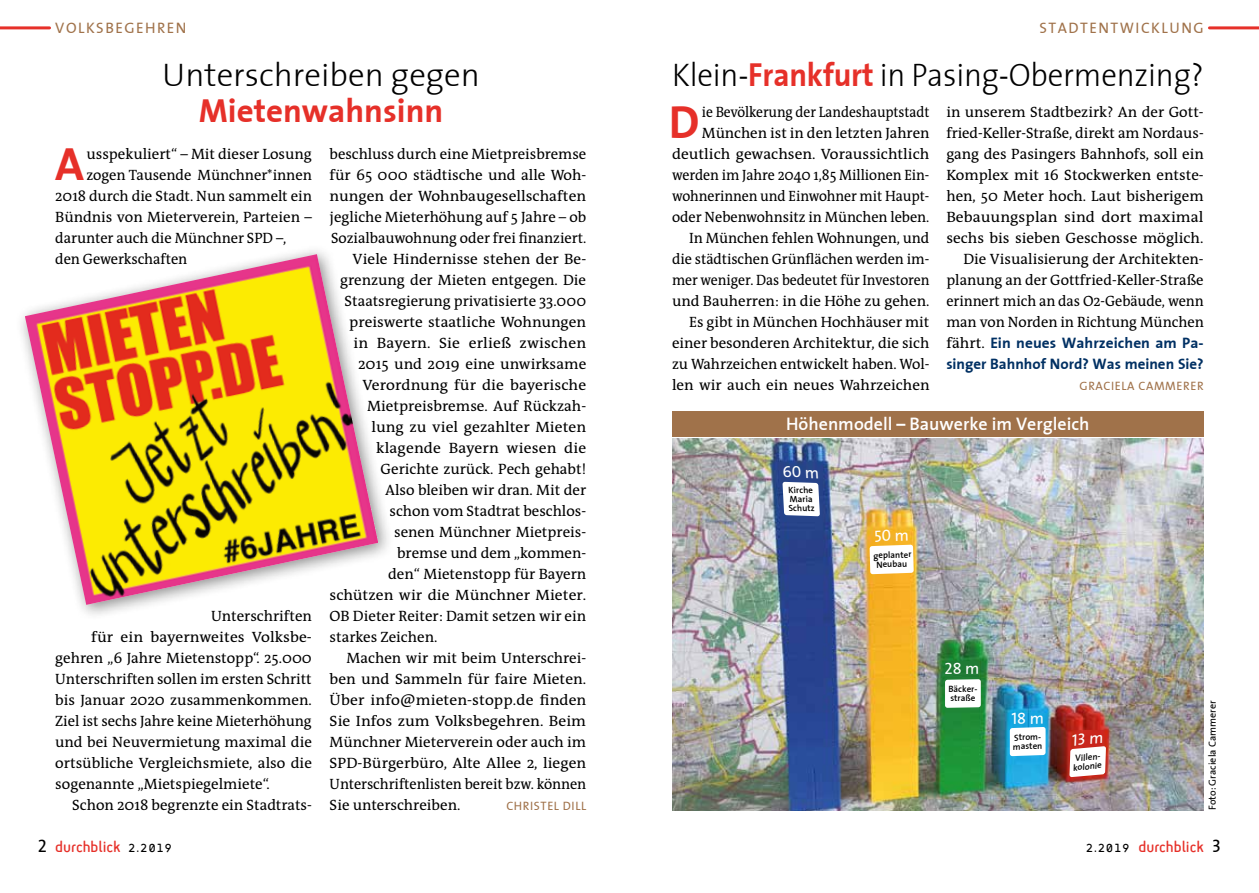
<style>
.page{position:relative;width:1259px;height:893px;background:#fff}
.page>*{position:absolute;margin:0;border:0;box-sizing:border-box;transform-origin:0 0}
.t1{font:46.05px "The Sans Bold ZHW1 Plain";color:#e63029}
.t2{font:33px "The Sans Light ZHW1 Plain";letter-spacing:-.005em;color:#000;scale:.94 1}
.t3{font:33px "The Sans Light ZHW1 Plain";letter-spacing:-.005em;color:#000}
.t4{font:33px "The Sans Bold ZHW1 Plain";color:#e63029}
.t5{font:18px "The Sans Semi Bold ZHW1 Plain";color:#fff}
.t6{font:16.5px "Sci Fly Sans";color:#e63029}
.t7{font:15px/21px "The Antiqua B";color:#000;text-align:right}
.t8{font:15px/21px "The Antiqua B";color:#000;text-align:right;scale:.91 1}
.t9{font:15px "The Antiqua B";color:#000;scale:1.04 1}
.t10{font:15px/21px "The Sans Bold ZHW1 Plain";color:#003063}
.t11{font:15px "The Antiqua B";color:#000;scale:.96 1}
.t12{font:15px "The Sans ZHW1 Plain";letter-spacing:.1em;color:#a0724a}
.t13{font:12px "The Sans ZHW1 Plain";letter-spacing:.05em;color:#a0724a}
.t14{font:10.2px "The Sans ZHW1 Plain";color:#000}
.t15{font:9px/9px "The Sans Semi Bold ZHW1 Plain";color:#000}
.s1{font-family:"The Sans Bold ZHW1 Plain";color:#e63029}
.s2{font-family:"The Antiqua B";color:#000}
.s3{font-family:"The Sans ZHW1 Plain";font-size:18px;color:#000}
.s4{font-size:12px;color:#000}
</style>
<div class="page">
<hr style="left:0;top:26px;width:50px;height:3px;background:#e63029">
<hr style="left:1209px;top:26px;width:50px;height:3px;background:#e63029">
<img style="left:25px;top:254px;width:353px;height:351px">
<img style="left:672px;top:439px;width:531px;height:371px">
<div style="left:672px;top:411px;width:531px;height:26px;background:#a0724a"></div>
<svg style="left:782px;top:466px;width:38px;height:50px"></svg>
<svg style="left:869px;top:530px;width:44px;height:44px"></svg>
<svg style="left:945px;top:663px;width:35px;height:45px"></svg>
<svg style="left:1009px;top:713px;width:36px;height:43px"></svg>
<svg style="left:1069px;top:733px;width:37px;height:44px"></svg>
<p class="t12" style="left:55px;top:16px;width:133px">VOLKSBEGEHREN</p>
<p class="t12" style="left:1039px;top:16px;width:166px">STADTENTWICKLUNG</p>
<h2 class="t3" style="left:162px;top:48px;width:319px">Unterschreiben gegen</h2>
<h2 class="t4" style="left:199px;top:83px;width:246px">Mietenwahnsinn</h2>
<h1 class="t1" style="left:55px;top:126px;width:30px">A</h1>
<p class="t7" style="left:86px;top:144px;width:227px">usspekuliert“ – Mit dieser Losung</p>
<p class="t7" style="left:86px;top:165px;width:227px">zogen Tausende Münchner*innen</p>
<p class="t7" style="left:55px;top:186px;width:258px">2018 durch die Stadt. Nun sammelt ein</p>
<p class="t7" style="left:55px;top:207px;width:258px">Bündnis von Mieterverein, Parteien –</p>
<p class="t7" style="left:55px;top:228px;width:233px">darunter auch die Münchner SPD –,</p>
<p class="t7" style="left:55px;top:249px;width:133px">den Gewerkschaften</p>
<p class="t7" style="left:211px;top:606px;width:102px">Unterschriften</p>
<p class="t9" style="left:91px;top:629px;width:214px">für ein bayernweites Volksbe-</p>
<p class="t7" style="left:55px;top:648px;width:258px">gehren „6 Jahre Mietenstopp“. 25.000</p>
<p class="t7" style="left:55px;top:669px;width:258px">Unterschriften sollen im ersten Schritt</p>
<p class="t7" style="left:55px;top:690px;width:258px">bis Januar 2020 zusammenkommen.</p>
<p class="t7" style="left:55px;top:711px;width:258px">Ziel ist sechs Jahre keine Mieterhöhung</p>
<p class="t7" style="left:55px;top:732px;width:258px">und bei Neuvermietung maximal die</p>
<p class="t7" style="left:55px;top:753px;width:258px">ortsübliche Vergleichsmiete, also die</p>
<p class="t7" style="left:55px;top:774px;width:216px">sogenannte „Mietspiegelmiete“.</p>
<p class="t7" style="left:72px;top:795px;width:241px">Schon 2018 begrenzte ein Stadtrats-</p>
<p class="t7" style="left:330px;top:144px;width:258px">beschluss durch eine Mietpreisbremse</p>
<p class="t7" style="left:330px;top:165px;width:258px">für 65 000 städtische und alle Woh-</p>
<p class="t7" style="left:330px;top:186px;width:258px">nungen der Wohnbaugesellschaften</p>
<p class="t7" style="left:330px;top:207px;width:258px">jegliche Mieterhöhung auf 5 Jahre – ob</p>
<p class="t7" style="left:331px;top:228px;width:257px">Sozialbauwohnung oder frei finanziert.</p>
<p class="t7" style="left:353px;top:249px;width:235px">Viele Hindernisse stehen der Be-</p>
<p class="t7" style="left:340px;top:270px;width:247px">grenzung der Mieten entgegen. Die</p>
<p class="t7" style="left:345px;top:291px;width:243px">Staatsregierung privatisierte 33.000</p>
<p class="t7" style="left:349px;top:312px;width:238px">preiswerte staatliche Wohnungen</p>
<p class="t9" style="left:354px;top:335px;width:225px">in Bayern. Sie erließ zwischen</p>
<p class="t7" style="left:358px;top:354px;width:230px">2015 und 2019 eine unwirksame</p>
<p class="t9" style="left:363px;top:377px;width:216px">Verordnung für die bayerische</p>
<p class="t7" style="left:367px;top:396px;width:221px">Mietpreisbremse. Auf Rückzah-</p>
<p class="t9" style="left:372px;top:419px;width:208px">lung zu viel gezahlter Mieten</p>
<p class="t9" style="left:376px;top:440px;width:203px">klagende Bayern wiesen die</p>
<p class="t7" style="left:381px;top:459px;width:207px">Gerichte zurück. Pech gehabt!</p>
<p class="t7" style="left:385px;top:480px;width:202px">Also bleiben wir dran. Mit der</p>
<p class="t7" style="left:390px;top:501px;width:198px">schon vom Stadtrat beschlos-</p>
<p class="t7" style="left:394px;top:522px;width:194px">senen Münchner Mietpreis-</p>
<p class="t7" style="left:397px;top:543px;width:191px">bremse und dem „kommen-</p>
<p class="t7" style="left:388px;top:564px;width:200px">den“ Mietenstopp für Bayern</p>
<p class="t9" style="left:330px;top:587px;width:248px">schützen wir die Münchner Mieter.</p>
<p class="t7" style="left:330px;top:606px;width:258px">OB Dieter Reiter: Damit setzen wir ein</p>
<p class="t7" style="left:330px;top:627px;width:109px">starkes Zeichen.</p>
<p class="t7" style="left:347px;top:648px;width:241px">Machen wir mit beim Unterschrei-</p>
<p class="t7" style="left:330px;top:669px;width:258px">ben und Sammeln für faire Mieten.</p>
<p class="t9" style="left:330px;top:692px;width:248px">Über info@mieten-stopp.de finden</p>
<p class="t9" style="left:330px;top:713px;width:248px">Sie Infos zum Volksbegehren. Beim</p>
<p class="t7" style="left:330px;top:732px;width:258px">Münchner Mieterverein oder auch im</p>
<p class="t7" style="left:330px;top:753px;width:258px">SPD-Bürgerbüro, Alte Allee 2, liegen</p>
<p class="t11" style="left:330px;top:776px;width:269px">Unterschriftenlisten bereit bzw. können</p>
<p class="t7" style="left:330px;top:795px;width:132px">Sie unterschreiben.</p>
<p class="t13" style="left:506px;top:796px;width:81px">CHRISTEL DILL</p>
<h2 class="t2" style="left:672px;top:48px;width:567px">Klein-<span class="s1">Frankfurt</span> in Pasing-Obermenzing?</h2>
<p class="t8" style="left:672px;top:102px;width:284px">ie Bevölkerung der Landeshauptstadt München ist in den letzten Jahren deutlich gewachsen. Voraussichtlich werden im Jahre 2040 1,85 Millionen Ein&shy;wohnerinnen und Einwohner mit Haupt&shy;oder Nebenwohnsitz in München leben.<br>In München fehlen Wohnungen, und die städtischen Grünflächen werden im&shy;mer weniger. Das bedeutet für Investoren und Bauherren: in die Höhe zu gehen.<br>Es gibt in München Hochhäuser mit einer besonderen Architektur, die sich zu Wahrzeichen entwickelt haben. Wol&shy;len wir auch ein neues Wahrzeichen</p>
<p class="t7" style="left:946px;top:102px;width:259px">in unserem Stadtbezirk? An der Gott&shy;fried-Keller-Straße, direkt am Nordaus&shy;gang des Pasingers Bahnhofs, soll ein Komplex mit 16 Stockwerken entste&shy;hen, 50 Meter hoch. Laut bisherigem Bebauungsplan sind dort maximal sechs bis sieben Geschosse möglich.<br>Die Visualisierung der Architekten&shy;planung an der Gottfried-Keller-Straße erinnert mich an das O2-Gebäude, wenn man von Norden in Richtung München</p>
<h1 class="t1" style="left:669px;top:84px;width:32px">D</h1>
<p class="t10" style="left:946px;top:332px;width:259px"><span class="s2">fährt.</span> Ein neues Wahrzeichen am Pa&shy;singer Bahnhof Nord? Was meinen Sie?</p>
<p class="t13" style="left:1079px;top:376px;width:126px">GRACIELA CAMMERER</p>
<p class="t5" style="left:786px;top:409px;width:305px">Höhenmodell – Bauwerke im Vergleich</p>
<p class="t15" style="left:789px;top:485px;width:28px;rotate:2deg">Kirche<br>Maria<br>Schutz</p>
<p class="t15" style="left:873px;top:551px;width:40px;rotate:-2deg">geplanter<br>Neubau</p>
<p class="t15" style="left:948px;top:684px;width:32px;rotate:-1deg">Bäcker&shy;straße</p>
<p class="t15" style="left:1012px;top:733px;width:32px;rotate:-2deg">Strom&shy;masten</p>
<p class="t15" style="left:1071px;top:754px;width:31px;text-align:center;rotate:-5deg">Villen&shy;kolonie</p>
<p class="t14" style="left:1203px;top:810px;width:111px;rotate:-90deg">Foto: Graciela Cammerer</p>
<p class="t6" style="left:38px;top:837px;width:135px"><span class="s3">2</span> durchblick <span class="s4">2.2019</span></p>
<p class="t6" style="left:1086px;top:837px;width:136px"><span class="s4">2.2019</span> durchblick <span class="s3">3</span></p>
</div>
